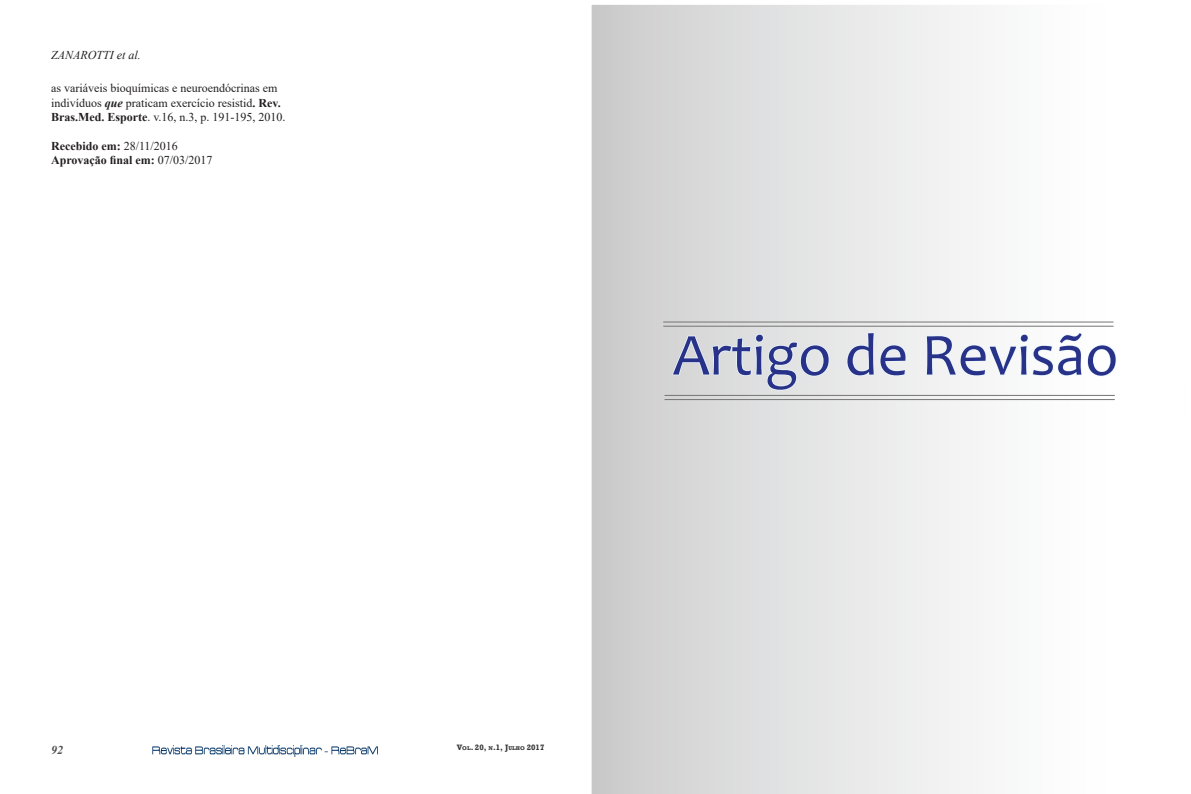
<style>
.page{position:relative;width:1191px;height:794px;background:#fff}
.page>*{position:absolute;margin:0;border:0;box-sizing:border-box;transform-origin:0 0}
.t1{font:60px "Candara";color:#293289}
.Corpo_do_texto{font:12px/14.4px "Times New Roman";color:#231f20}
.Corpo_do_texto-2{font:700 12px "Times New Roman";color:#231f20}
.t2{font:italic 12px "Times New Roman";color:#231f20}
.t3{font:italic 700 12px "Times New Roman";color:#4f4f50}
.t4{font:700 8px "Rockwell";color:#333}
.s1{font-weight:700;font-style:italic}
.s2{font-weight:700}
.s3{font-weight:400}
.s4{font-size:5.6px}
</style>
<div class="page">
<img style="left:152px;top:745px;width:226px;height:12px">
<svg style="left:591px;top:5px;width:524px;height:789px"></svg>
<svg style="left:671px;top:333px;width:159px;height:58px;background:#dfe1e3"></svg>
<svg style="left:846px;top:331px;width:61px;height:46px;background:#eaedef"></svg>
<svg style="left:925px;top:331px;width:191px;height:46px"></svg>
<hr style="left:664px;top:395px;width:450px;height:1px;background:#757475">
<hr style="left:664px;top:399px;width:450px;height:1px;background:#757475">
<hr style="left:663px;top:321px;width:450px;height:1px;background:#757475">
<hr style="left:663px;top:326px;width:450px;height:1px;background:#757475">
<p class="t2" style="left:51px;top:47px;width:91px">ZANAROTTI et al.</p>
<p class="Corpo_do_texto" style="left:51px;top:81px;width:236px">as variáveis bioquímicas e neuroendócrinas em indivíduos <span class="s1">que</span> praticam exercício resistid<span class="s2">. Rev.<br>Bras.Med. Esporte</span>. v.16, n.3, p. 191-195, 2010.</p>
<p class="Corpo_do_texto-2" style="left:51px;top:137px;width:128px">Recebido em: <span class="s3">28/11/2016</span></p>
<p class="Corpo_do_texto-2" style="left:51px;top:152px;width:163px">Aprovação final em: <span class="s3">07/03/2017</span></p>
<p class="t1" style="left:673px;top:317px;width:447px">Artigo de Revisão</p>
<p class="t3" style="left:51px;top:741px;width:13px">92</p>
<p class="t4" style="left:457px;top:743px;width:89px">V<span class="s4">OL</span>. 20, <span class="s4">N</span>.1, J<span class="s4">ULHO</span> 2017</p>
</div>
